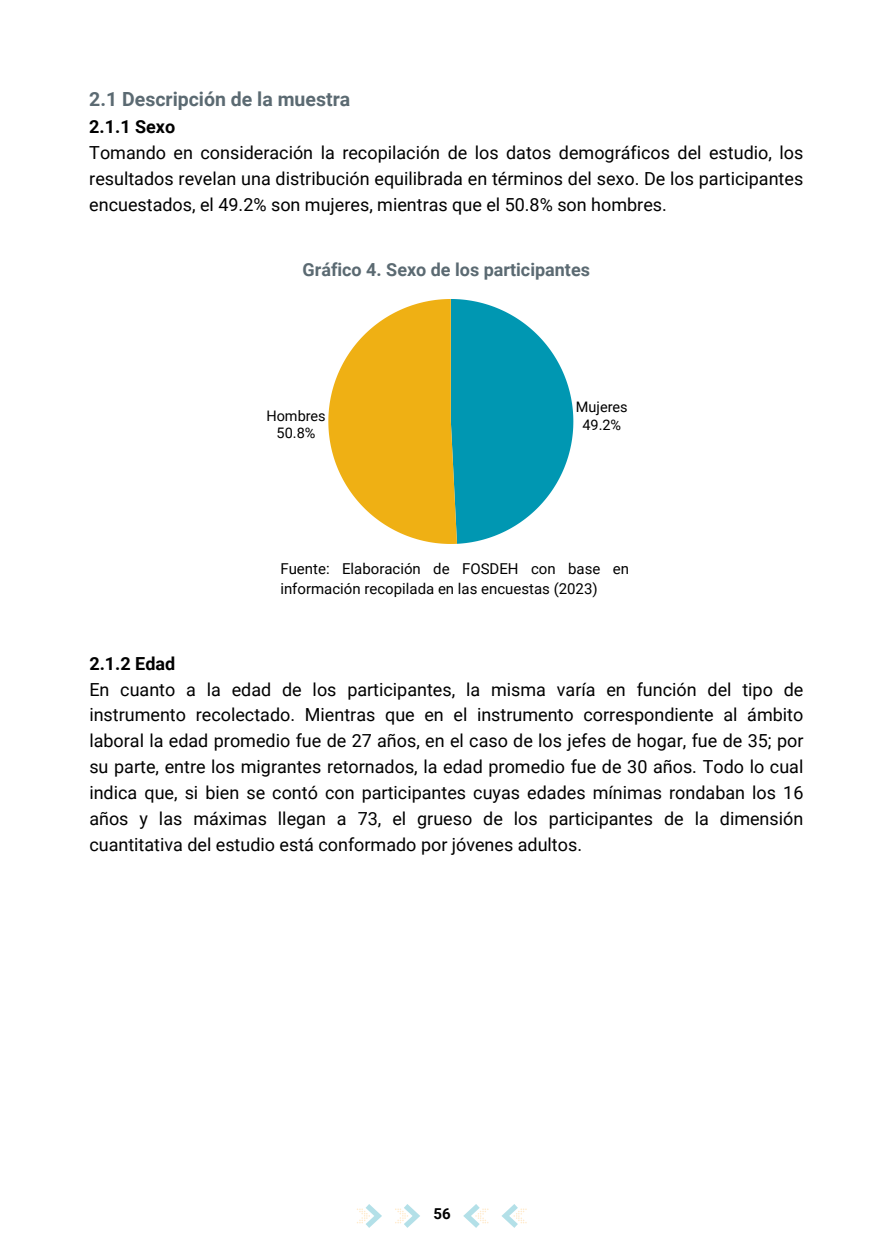
<style>
.page{position:relative;width:893px;height:1255px;background:#fff}
.page>*{position:absolute;margin:0;border:0;box-sizing:border-box;transform-origin:0 0}
.t1{font:700 19.5px "Roboto";color:#5b6a72}
.t2{font:18px/25.8px "Roboto";color:#000;text-align:justify}
.t3{font:700 18px "Roboto";color:#5b6a72}
.t4{font:700 18px "Roboto";color:#000}
.t5{font:15px/20.2px "Roboto";color:#000}
.t6{font:700 15px "Roboto";color:#000}
.t7{font:14.55px "Roboto";color:#000}
</style>
<div class="page">
<svg style="left:357px;top:1204px;width:25px;height:23px"></svg>
<svg style="left:395px;top:1204px;width:25px;height:23px"></svg>
<svg style="left:501px;top:1204px;width:25px;height:23px"></svg>
<svg style="left:463px;top:1204px;width:25px;height:23px"></svg>
<svg style="left:328px;top:299px;width:245px;height:245px"></svg>
<p class="t1" style="left:89px;top:88px;width:262px">2.1 Descripción de la muestra</p>
<p class="t4" style="left:89px;top:116px;width:87px">2.1.1 Sexo</p>
<p class="t2" style="left:89px;top:140px;width:715px">Tomando en consideración la recopilación de los datos demográficos del estudio, los resultados revelan una distribución equilibrada en términos del sexo. De los participantes encuestados, el 49.2% son mujeres, mientras que el 50.8% son hombres.</p>
<p class="t3" style="left:302px;top:259px;width:289px">Gráfico 4. Sexo de los participantes</p>
<p class="t7" style="left:266px;top:407px;width:61px">Hombres</p>
<p class="t7" style="left:276px;top:424px;width:40px">50.8%</p>
<p class="t7" style="left:576px;top:398px;width:53px">Mujeres</p>
<p class="t7" style="left:582px;top:416px;width:40px">49.2%</p>
<p class="t5" style="left:280px;top:558px;width:350px">Fuente: Elaboración de FOSDEH con base en información recopilada en las encuestas (2023)</p>
<p class="t4" style="left:89px;top:653px;width:87px">2.1.2 Edad</p>
<p class="t2" style="left:89px;top:676px;width:715px">En cuanto a la edad de los participantes, la misma varía en función del tipo de instrumento recolectado. Mientras que en el instrumento correspondiente al ámbito laboral la edad promedio fue de 27 años, en el caso de los jefes de hogar, fue de 35; por su parte, entre los migrantes retornados, la edad promedio fue de 30 años. Todo lo cual indica que, si bien se contó con participantes cuyas edades mínimas rondaban los 16 años y las máximas llegan a 73, el grueso de los participantes de la dimensión cuantitativa del estudio está conformado por jóvenes adultos.</p>
<p class="t6" style="left:433px;top:1205px;width:19px">56</p>
</div>
